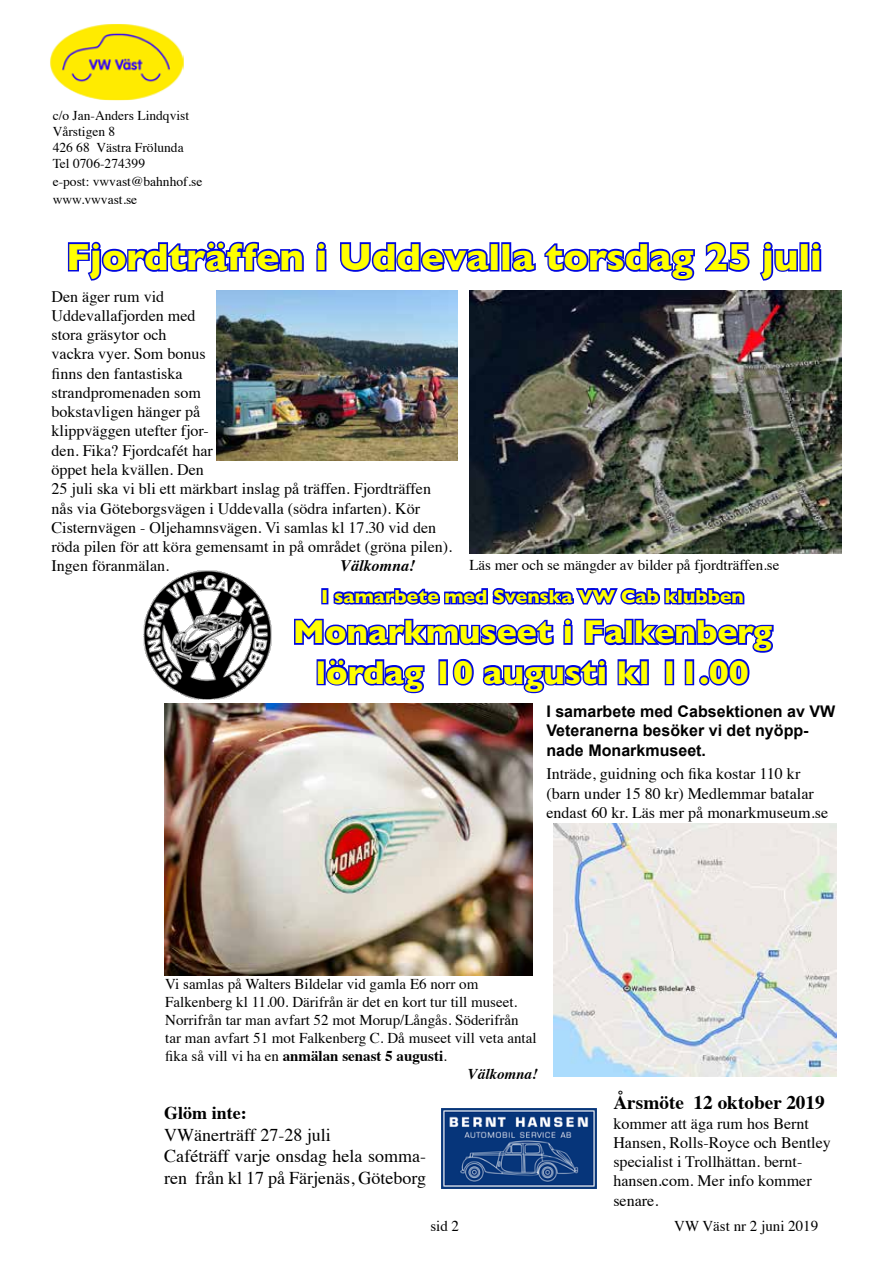
<style>
.page{position:relative;width:893px;height:1263px;background:#fff}
.page>*{position:absolute;margin:0;border:0;box-sizing:border-box;transform-origin:0 0}
.t1{font:700 38.55px "Gill Sans";color:#ff0}
.t2{font:700 33.75px/40.5px "Gill Sans";color:#ff0;text-align:center}
.t3{font:700 19.2px "Gill Sans";color:#ff0}
.t4{font:700 19.2px "Times";color:#000}
.t5{font:18px/21.6px "Times";color:#000}
.t6{font:700 18px "Times";color:#000}
.t7{font:16.05px/19.2px "Times";color:#000}
.t8{font:700 16.05px/19.2px "Arial";color:#000}
.t9{font:italic 700 16.05px "Times";color:#000}
.t10{font:15px "Times";color:#000}
.t11{font:700 15px "Times";color:#000}
.t12{font:italic 700 15px "Times";color:#000}
.t13{font:13.5px/16.2px "Times";color:#000}
.s1{font-weight:400}
</style>
<div class="page">
<img style="left:164px;top:704px;width:368px;height:271px">
<img style="left:50px;top:24px;width:134px;height:76px">
<svg style="left:67px;top:241px;width:237px;height:40px"></svg>
<svg style="left:316px;top:241px;width:11px;height:31px"></svg>
<svg style="left:340px;top:242px;width:153px;height:30px"></svg>
<div style="left:489px;top:242px;width:10px;height:29px;border:3px solid #0008df"></div>
<div style="left:501px;top:242px;width:10px;height:29px;border:3px solid #0008df"></div>
<svg style="left:509px;top:242px;width:186px;height:39px"></svg>
<svg style="left:705px;top:241px;width:93px;height:40px"></svg>
<div style="left:799px;top:242px;width:10px;height:29px;border:3px solid #0008df"></div>
<svg style="left:809px;top:241px;width:13px;height:31px"></svg>
<svg style="left:294px;top:588px;width:480px;height:106px"></svg>
<img style="left:469px;top:290px;width:373px;height:263px">
<img style="left:216px;top:290px;width:242px;height:171px">
<img style="left:553px;top:824px;width:284px;height:253px">
<img style="left:143px;top:570px;width:129px;height:129px">
<img style="left:441px;top:1108px;width:156px;height:80px">
<p class="t13" style="left:53px;top:106px;width:138px">c/o Jan-Anders Lindqvist<br>Vårstigen 8<br>426 68 Västra Frölunda<br>Tel 0706-274399</p>
<p class="t13" style="left:53px;top:172px;width:151px;line-height:18px">e-post: vwvast@bahnhof.se www.vwvast.se</p>
<h1 class="t1" style="left:66px;top:226px;width:757px">Fjordträffen i Uddevalla torsdag 25 juli</h1>
<p class="t7" style="left:52px;top:285px;width:402px">Den äger rum vid<br>Uddevallafjorden med<br>stora gräsytor och<br>vackra vyer. Som bonus<br>finns den fantastiska<br>strandpromenaden som<br>bokstavligen hänger på<br>klippväggen utefter fjor-<br>den. Fika? Fjordcafét har<br>öppet hela kvällen. Den<br>25 juli ska vi bli ett märkbart inslag på träffen. Fjordträffen nås via Göteborgsvägen i Uddevalla (södra infarten). Kör<br>Cisternvägen - Oljehamnsvägen. Vi samlas kl 17.30 vid den röda pilen för att köra gemensamt in på området (gröna pilen).<br>Ingen föranmälan.</p>
<p class="t9" style="left:340px;top:551px;width:76px">Välkomna!</p>
<p class="t10" style="left:469px;top:551px;width:312px">Läs mer och se mängder av bilder på fjordträffen.se</p>
<p class="t3" style="left:321px;top:581px;width:424px">I samarbete med Svenska VW Cab klubben</p>
<h2 class="t2" style="left:293px;top:611px;width:481px">Monarkmuseet i Falkenberg lördag 10 augusti kl 11.00</h2>
<p class="t8" style="left:546px;top:702px;width:290px">I samarbete med Cabsektionen av VW<br>Veteranerna besöker vi det nyöpp&shy;nade Monarkmuseet.</p>
<p class="t7" style="left:546px;top:763px;width:283px">Inträde, guidning och fika kostar 110 kr (barn under 15 80 kr) Medlemmar batalar endast 60 kr. Läs mer på monarkmuseum.se</p>
<p class="t10" style="left:165px;top:970px;width:315px">Vi samlas på Walters Bildelar vid gamla E6 norr om</p>
<p class="t10" style="left:165px;top:988px;width:354px">Falkenberg kl 11.00. Därifrån är det en kort tur till museet.</p>
<p class="t10" style="left:165px;top:1006px;width:355px">Norrifrån tar man avfart 52 mot Morup/Långås. Söderifrån</p>
<p class="t10" style="left:165px;top:1024px;width:373px">tar man avfart 51 mot Falkenberg C. Då museet vill veta antal</p>
<p class="t11" style="left:165px;top:1041px;width:283px"><span class="s1">fika så vill vi ha en</span> anmälan senast 5 augusti<span class="s1">.</span></p>
<p class="t12" style="left:468px;top:1060px;width:72px">Välkomna!</p>
<p class="t6" style="left:164px;top:1095px;width:84px">Glöm inte:</p>
<p class="t5" style="left:164px;top:1122px;width:263px">VWänerträff 27-28 juli<br>Caféträff varje onsdag hela somma&shy;ren från kl 17 på Färjenäs, Göteborg</p>
<p class="t4" style="left:613px;top:1084px;width:213px">Årsmöte 12 oktober 2019</p>
<p class="t7" style="left:613px;top:1112px;width:219px">kommer att äga rum hos Bernt<br>Hansen, Rolls-Royce och Bentley specialist i Trollhättan. bernt&shy;hansen.com. Mer info kommer senare.</p>
<p class="t10" style="left:430px;top:1212px;width:30px">sid 2</p>
<p class="t10" style="left:674px;top:1212px;width:146px">VW Väst nr 2 juni 2019</p>
</div>
